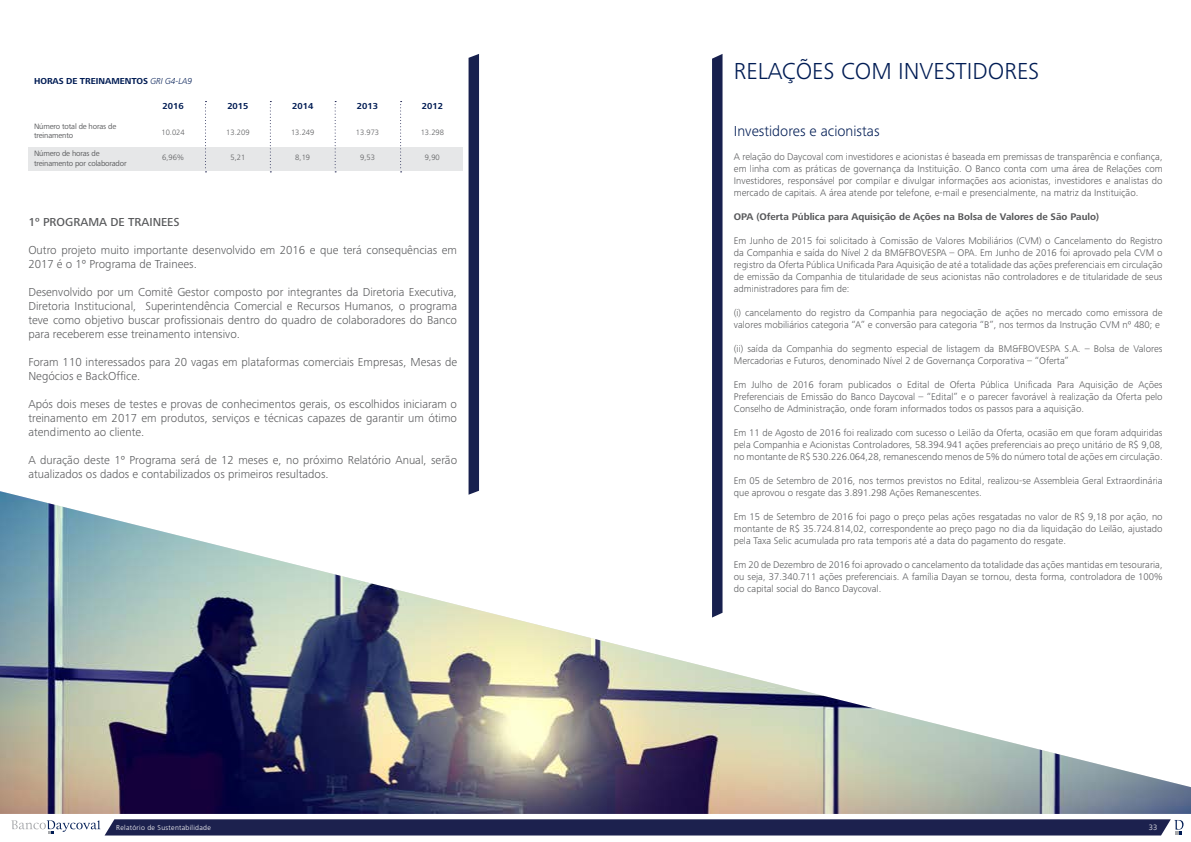
<style>
.page{position:relative;width:1191px;height:842px;background:#fff}
.page>*{position:absolute;margin:0;border:0;box-sizing:border-box;transform-origin:0 0}
.t1{font:300 24px "Frutiger Next Pro";color:#001c54}
.t2{font:300 15px "Frutiger Next Pro";color:#001c54}
.t3{font:300 12px/14px "Frutiger Next Pro";color:#58595b}
.t4{font:500 12px "Frutiger Next Pro";color:#58595b}
.t5{font:300 10px/12px "Frutiger Next Pro";color:#58595b;text-align:justify}
.t6{font:700 10px "Frutiger Next Pro";color:#58595b}
.t7{font:700 9px "Frutiger Next Pro";color:#001c54}
.t8{font:8px/9.6px "Frutiger Next Pro";letter-spacing:-.02em;color:#58595b}
.t9{font:300 8px "Frutiger Next Pro";color:#58595b}
.t10{font:300 8px "Frutiger Next Pro";color:#fff}
.t11{font:300 7px "Frutiger LT Std";letter-spacing:.04em;color:#fff}
.s1{font-weight:300;font-style:italic}
</style>
<div class="page">
<svg style="left:11px;top:819px;width:1172px;height:16px;background:#333860"></svg>
<svg style="left:468px;top:54px;width:11px;height:437px;background:#232c57"></svg>
<svg style="left:712px;top:54px;width:10px;height:437px;background:#19224f"></svg>
<div style="left:28px;top:147px;width:435px;height:23px;background:#e6e7e8"></div>
<svg style="left:205px;top:101px;width:1px;height:71px"></svg>
<svg style="left:335px;top:101px;width:1px;height:71px"></svg>
<svg style="left:400px;top:101px;width:1px;height:71px"></svg>
<svg style="left:270px;top:101px;width:1px;height:71px"></svg>
<img style="left:0;top:491px;width:1191px;height:323px">
<p class="t7" style="left:34px;top:76px;width:160px">HORAS DE TREINAMENTOS <span class="s1">GRI G4-LA9</span></p>
<p class="t8" style="left:34px;top:121px;width:84px">Número total de horas de treinamento</p>
<p class="t8" style="left:34px;top:149px;width:94px">Número de horas de treinamento por colaborador</p>
<p class="t7" style="left:162px;top:101px;width:23px">2016</p>
<p class="t7" style="left:227px;top:101px;width:23px">2015</p>
<p class="t7" style="left:292px;top:101px;width:23px">2014</p>
<p class="t7" style="left:357px;top:101px;width:23px">2013</p>
<p class="t7" style="left:422px;top:101px;width:23px">2012</p>
<p class="t9" style="left:161px;top:127px;width:25px">10.024</p>
<p class="t9" style="left:162px;top:152px;width:23px">6,96%</p>
<p class="t9" style="left:226px;top:127px;width:25px">13.209</p>
<p class="t9" style="left:230px;top:152px;width:16px">5,21</p>
<p class="t9" style="left:291px;top:127px;width:25px">13.249</p>
<p class="t9" style="left:295px;top:152px;width:16px">8,19</p>
<p class="t9" style="left:356px;top:127px;width:25px">13.973</p>
<p class="t9" style="left:360px;top:152px;width:16px">9,53</p>
<p class="t9" style="left:421px;top:127px;width:25px">13.298</p>
<p class="t9" style="left:425px;top:152px;width:16px">9,90</p>
<p class="t4" style="left:28px;top:215px;width:153px">1º PROGRAMA DE TRAINEES</p>
<p class="t3" style="left:28px;top:243px;width:430px">Outro projeto muito importante desenvolvido em 2016 e que terá consequências em<br>2017 é o 1º Programa de Trainees.</p>
<p class="t3" style="left:28px;top:285px;width:430px;text-align:justify">Desenvolvido por um Comitê Gestor composto por integrantes da Diretoria Executiva, Diretoria Institucional, Superintendência Comercial e Recursos Humanos, o programa teve como objetivo buscar profissionais dentro do quadro de colaboradores do Banco para receberem esse treinamento intensivo.</p>
<p class="t3" style="left:28px;top:355px;width:430px">Foram 110 interessados para 20 vagas em plataformas comerciais Empresas, Mesas de<br>Negócios e BackOffice.</p>
<p class="t3" style="left:28px;top:397px;width:430px;text-align:justify">Após dois meses de testes e provas de conhecimentos gerais, os escolhidos iniciaram o treinamento em 2017 em produtos, serviços e técnicas capazes de garantir um ótimo atendimento ao cliente.</p>
<p class="t3" style="left:28px;top:453px;width:430px">A duração deste 1º Programa será de 12 meses e, no próximo Relatório Anual, serão atualizados os dados e contabilizados os primeiros resultados.</p>
<h1 class="t1" style="left:734px;top:57px;width:307px">RELAÇÕES COM INVESTIDORES</h1>
<h2 class="t2" style="left:734px;top:122px;width:147px">Investidores e acionistas</h2>
<p class="t5" style="left:734px;top:150px;width:430px">A relação do Daycoval com investidores e acionistas é baseada em premissas de transparência e confiança, em linha com as práticas de governança da Instituição. O Banco conta com uma área de Relações com Investidores, responsável por compilar e divulgar informações aos acionistas, investidores e analistas do mercado de capitais. A área atende por telefone, e-mail e presencialmente, na matriz da Instituição.</p>
<p class="t6" style="left:734px;top:210px;width:367px">OPA (Oferta Pública para Aquisição de Ações na Bolsa de Valores de São Paulo)</p>
<p class="t5" style="left:734px;top:234px;width:430px">Em Junho de 2015 foi solicitado à Comissão de Valores Mobiliários (CVM) o Cancelamento do Registro da Companhia e saída do Nível 2 da BM&amp;FBOVESPA – OPA. Em Junho de 2016 foi aprovado pela CVM o registro da Oferta Pública Unificada Para Aquisição de até a totalidade das ações preferenciais em circulação de emissão da Companhia de titularidade de seus acionistas não controladores e de titularidade de seus administradores para fim de:</p>
<p class="t5" style="left:734px;top:306px;width:430px">(i) cancelamento do registro da Companhia para negociação de ações no mercado como emissora de valores mobiliários categoria “A” e conversão para categoria “B”, nos termos da Instrução CVM nº 480; e</p>
<p class="t5" style="left:734px;top:342px;width:430px">(ii) saída da Companhia do segmento especial de listagem da BM&amp;FBOVESPA S.A. – Bolsa de Valores<br>Mercadorias e Futuros, denominado Nível 2 de Governança Corporativa – “Oferta”</p>
<p class="t5" style="left:734px;top:378px;width:430px">Em Julho de 2016 foram publicados o Edital de Oferta Pública Unificada Para Aquisição de Ações Preferenciais de Emissão do Banco Daycoval – “Edital” e o parecer favorável à realização da Oferta pelo Conselho de Administração, onde foram informados todos os passos para a aquisição.</p>
<p class="t5" style="left:734px;top:426px;width:430px">Em 11 de Agosto de 2016 foi realizado com sucesso o Leilão da Oferta, ocasião em que foram adquiridas pela Companhia e Acionistas Controladores, 58.394.941 ações preferenciais ao preço unitário de R$ 9,08, no montante de R$ 530.226.064,28, remanescendo menos de 5% do número total de ações em circulação.</p>
<p class="t5" style="left:734px;top:474px;width:430px">Em 05 de Setembro de 2016, nos termos previstos no Edital, realizou-se Assembleia Geral Extraordinária que aprovou o resgate das 3.891.298 Ações Remanescentes.</p>
<p class="t5" style="left:734px;top:510px;width:430px">Em 15 de Setembro de 2016 foi pago o preço pelas ações resgatadas no valor de R$ 9,18 por ação, no montante de R$ 35.724.814,02, correspondente ao preço pago no dia da liquidação do Leilão, ajustado pela Taxa Selic acumulada pro rata temporis até a data do pagamento do resgate.</p>
<p class="t5" style="left:734px;top:558px;width:430px">Em 20 de Dezembro de 2016 foi aprovado o cancelamento da totalidade das ações mantidas em tesouraria, ou seja, 37.340.711 ações preferenciais. A família Dayan se tornou, desta forma, controladora de 100% do capital social do Banco Daycoval.</p>
<p class="t11" style="left:116px;top:824px;width:96px">Relatório de Sustentabilidade</p>
<p class="t10" style="left:1148px;top:823px;width:10px">33</p>
</div>
